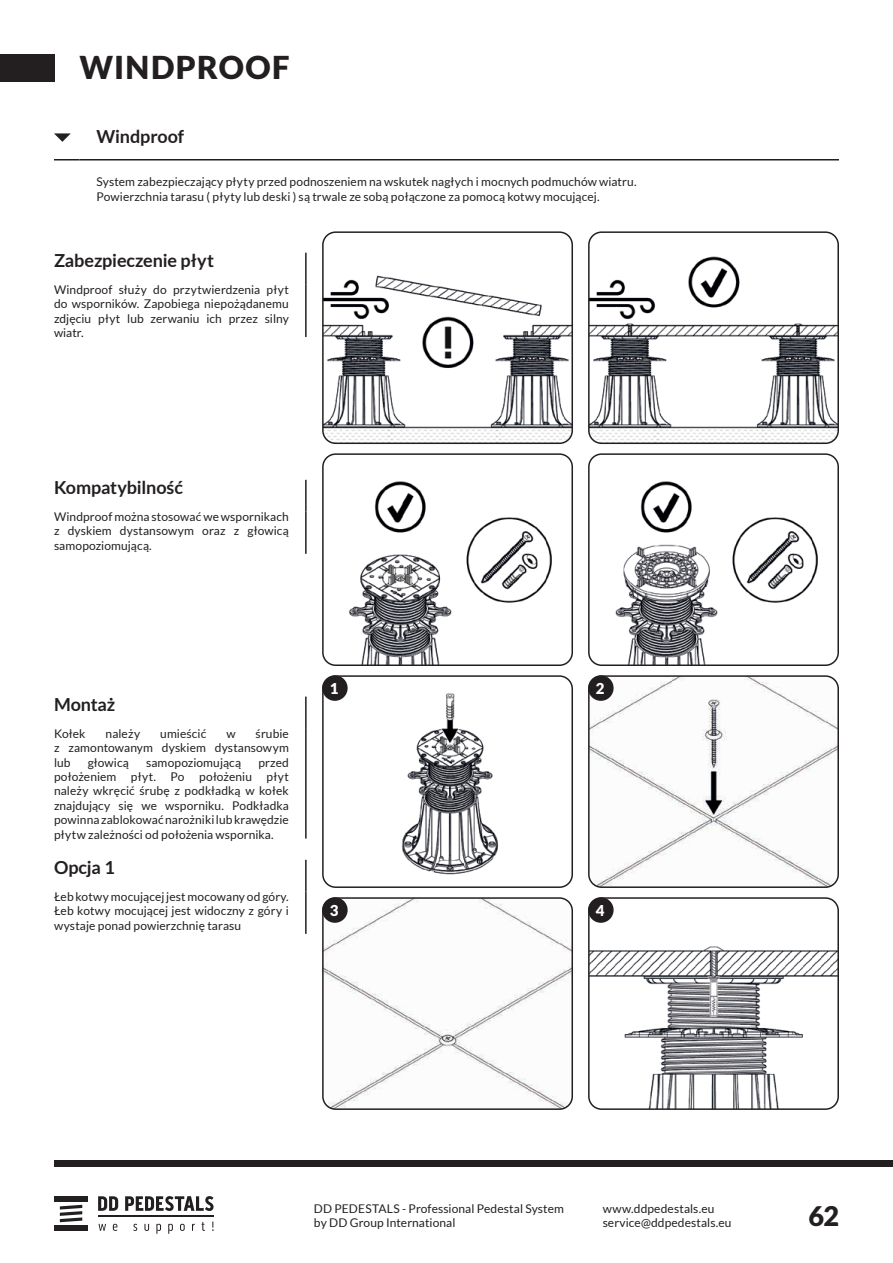
<style>
.page{position:relative;width:893px;height:1263px;background:#fff}
.page>*{position:absolute;margin:0;border:0;box-sizing:border-box;transform-origin:0 0}
.t1{font:900 31.5px "Lato";letter-spacing:.045em;color:#231f20}
.t2{font:900 27px "Lato";color:#231f20}
.t3{font:700 18px "Lato";letter-spacing:-.005em;color:#231f20}
.t4{font:900 15px "Lato";color:#fff}
.t5{font:12px/14.4px "Lato";letter-spacing:.01em;color:#231f20;text-align:justify}
</style>
<div class="page">
<div style="left:55px;top:1196px;width:33px;height:5px;background:#231f20"></div>
<div style="left:55px;top:1226px;width:33px;height:5px;background:#231f20"></div>
<hr style="left:98px;top:1215px;width:116px;height:2px;background:#231f20">
<svg style="left:60px;top:1205px;width:22px;height:17px"></svg>
<svg style="left:98px;top:1196px;width:20px;height:15px"></svg>
<svg style="left:125px;top:1196px;width:89px;height:15px"></svg>
<svg style="left:98px;top:1224px;width:8px;height:7px"></svg>
<svg style="left:113px;top:1224px;width:4px;height:7px"></svg>
<svg style="left:133px;top:1224px;width:4px;height:7px"></svg>
<svg style="left:144px;top:1224px;width:5px;height:7px"></svg>
<svg style="left:156px;top:1224px;width:5px;height:10px"></svg>
<svg style="left:168px;top:1224px;width:5px;height:10px"></svg>
<svg style="left:180px;top:1224px;width:5px;height:7px"></svg>
<svg style="left:201px;top:1222px;width:4px;height:9px"></svg>
<svg style="left:212px;top:1221px;width:2px;height:10px"></svg>
<div style="left:54px;top:1160px;width:839px;height:7px;background:#231f20"></div>
<div style="left:0;top:54px;width:54px;height:27px;background:#231f20"></div>
<img style="left:325px;top:456px;width:247px;height:209px">
<div style="left:322px;top:453px;width:251px;height:213px;border:2px solid #231f20;border-radius:13px"></div>
<img style="left:323px;top:234px;width:249px;height:209px">
<div style="left:322px;top:231px;width:251px;height:213px;border:2px solid #231f20;border-radius:13px"></div>
<img style="left:591px;top:456px;width:247px;height:209px">
<div style="left:588px;top:453px;width:251px;height:213px;border:2px solid #231f20;border-radius:13px"></div>
<img style="left:589px;top:234px;width:249px;height:209px">
<div style="left:588px;top:231px;width:251px;height:213px;border:2px solid #231f20;border-radius:13px"></div>
<img style="left:323px;top:898px;width:249px;height:211px">
<div style="left:322px;top:897px;width:251px;height:213px;border:2px solid #231f20;border-radius:13px"></div>
<img style="left:589px;top:898px;width:249px;height:211px">
<div style="left:588px;top:897px;width:251px;height:213px;border:2px solid #231f20;border-radius:13px"></div>
<img style="left:323px;top:676px;width:249px;height:211px">
<div style="left:322px;top:675px;width:251px;height:213px;border:2px solid #231f20;border-radius:13px"></div>
<img style="left:589px;top:676px;width:249px;height:211px">
<div style="left:588px;top:675px;width:251px;height:213px;border:2px solid #231f20;border-radius:13px"></div>
<div style="left:322px;top:675px;width:26px;height:26px;background:#231f20;border-radius:50%"></div>
<div style="left:322px;top:897px;width:26px;height:26px;background:#231f20;border-radius:50%"></div>
<div style="left:588px;top:675px;width:26px;height:26px;background:#231f20;border-radius:50%"></div>
<div style="left:588px;top:897px;width:26px;height:26px;background:#231f20;border-radius:50%"></div>
<hr style="left:305px;top:696px;width:2px;height:32px;background:#231f20">
<hr style="left:305px;top:728px;width:2px;height:110px;background:#231f20">
<hr style="left:305px;top:253px;width:2px;height:31px;background:#231f20">
<hr style="left:305px;top:284px;width:2px;height:53px;background:#231f20">
<hr style="left:305px;top:480px;width:2px;height:31px;background:#231f20">
<hr style="left:305px;top:511px;width:2px;height:43px;background:#231f20">
<hr style="left:305px;top:860px;width:2px;height:31px;background:#231f20">
<hr style="left:305px;top:891px;width:2px;height:43px;background:#231f20">
<svg style="left:54px;top:159px;width:26px;height:1px"></svg>
<hr style="left:80px;top:159px;width:759px;height:1px;background:#231f20">
<svg style="left:54px;top:133px;width:17px;height:9px"></svg>
<h1 class="t1" style="left:80px;top:49px;width:212px">WINDPROOF</h1>
<h3 class="t3" style="left:97px;top:126px;width:89px">Windproof</h3>
<p class="t5" style="left:97px;top:175px;width:542px">System zabezpieczający płyty przed podnoszeniem na wskutek nagłych i mocnych podmuchów wiatru.<br>Powierzchnia tarasu ( płyty lub deski ) są trwale ze sobą połączone za pomocą kotwy mocującej.</p>
<h3 class="t3" style="left:54px;top:250px;width:162px">Zabezpieczenie płyt</h3>
<p class="t5" style="left:54px;top:282px;width:236px">Windproof służy do przytwierdzenia płyt do wsporników. Zapobiega niepożądanemu zdjęciu płyt lub zerwaniu ich przez silny wiatr.</p>
<h3 class="t3" style="left:54px;top:477px;width:130px">Kompatybilność</h3>
<p class="t5" style="left:54px;top:509px;width:236px">Windproof można stosować we wspornikach z dyskiem dystansowym oraz z głowicą samopoziomującą.</p>
<h3 class="t3" style="left:54px;top:694px;width:63px">Montaż</h3>
<p class="t5" style="left:54px;top:726px;width:33px">Kołek</p>
<p class="t5" style="left:106px;top:726px;width:36px">należy</p>
<p class="t5" style="left:160px;top:726px;width:48px">umieścić</p>
<p class="t5" style="left:226px;top:726px;width:11px">w</p>
<p class="t5" style="left:54px;top:726px;width:236px;text-indent:202px">śrubie z zamontowanym dyskiem dystansowym lub</p>
<p class="t5" style="left:54px;top:755px;width:236px;text-indent:204px">przed położeniem płyt. Po położeniu płyt należy wkręcić śrubę z podkładką w kołek znajdujący się we wsporniku. Podkładka powinna zablokować narożniki lub krawędzie płytw zależności od położenia wspornika.</p>
<p class="t5" style="left:88px;top:755px;width:43px">głowicą</p>
<p class="t5" style="left:146px;top:755px;width:97px">samopoziomującą</p>
<h3 class="t3" style="left:54px;top:857px;width:62px">Opcja 1</h3>
<p class="t5" style="left:54px;top:889px;width:236px">Łeb kotwy mocującej jest mocowany od góry.<br>Łeb kotwy mocującej jest widoczny z góry i wystaje ponad powierzchnię tarasu</p>
<p class="t4" style="left:330px;top:680px;width:10px">1</p>
<p class="t4" style="left:330px;top:902px;width:10px">3</p>
<p class="t4" style="left:596px;top:680px;width:10px">2</p>
<p class="t4" style="left:596px;top:902px;width:10px">4</p>
<p class="t5" style="left:314px;top:1201px;width:251px">DD PEDESTALS - Professional Pedestal System by DD Group International</p>
<p class="t5" style="left:603px;top:1201px;width:130px">www.ddpedestals.eu service@ddpedestals.eu</p>
<h2 class="t2" style="left:808px;top:1200px;width:32px">62</h2>
</div>
